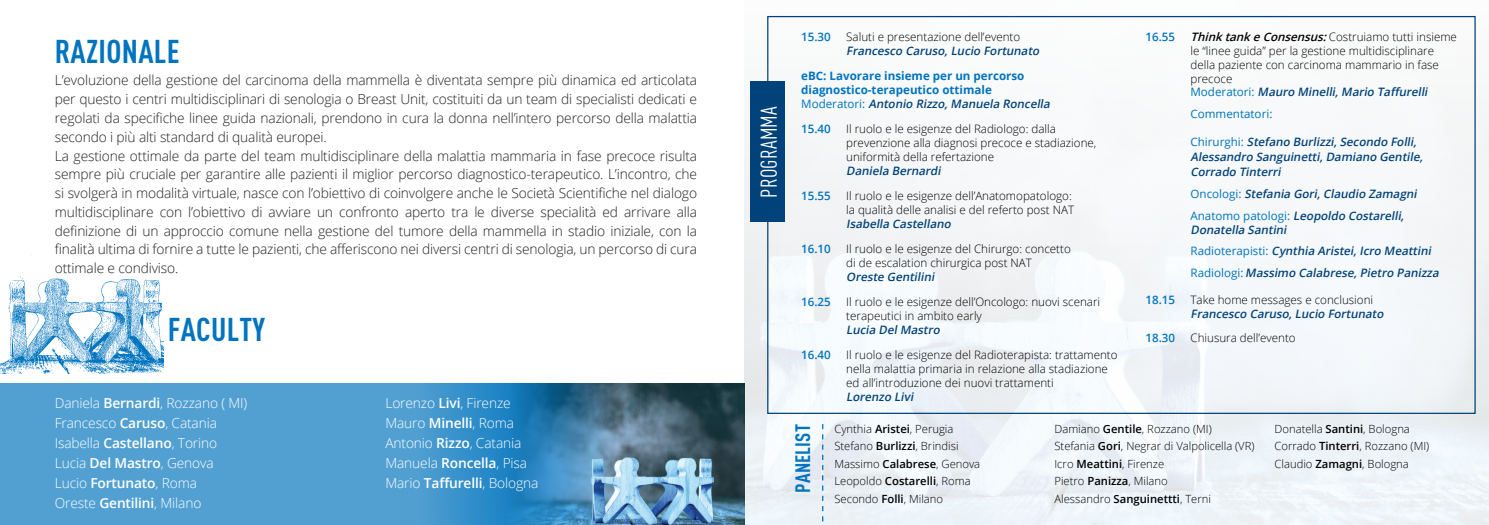
<style>
.page{position:relative;width:1489px;height:525px;background:#fff}
.page>*{position:absolute;margin:0;border:0;box-sizing:border-box;transform-origin:0 0}
.t1{font:700 32.5px "DIN Cond";letter-spacing:.01em;color:#0074be}
.t2{font:22.5px "DIN Cond";letter-spacing:.01em;color:#fff}
.t3{font:700 20.62px "DIN Cond";letter-spacing:.01em;color:#0074be}
.t4{font:300 13.75px/18.8px "Open Sans";letter-spacing:-.01em;color:#231f20}
.t5{font:300 13.75px/20px "Open Sans";letter-spacing:-.01em;color:#fff}
.t6{font:300 11.62px/13.9px "Open Sans";color:#000}
.t7{font:italic 600 11.62px/21.4px "Open Sans";color:#004279}
.t8{font:700 11.62px/13.9px "Open Sans";color:#0074be}
.t9{font:600 11.62px "Open Sans";color:#0074be}
.t10{font:11.62px "Open Sans";color:#0074be}
.t11{font:300 11.25px/17.5px "Open Sans";color:#000}
.s1{font-weight:600}
.s2{font-weight:400}
.s3{font-weight:600;font-style:italic;color:#004279}
.s4{font-weight:600;font-style:italic}
.s5{font-weight:400;color:#0074be}
.s6{font-weight:400;font-style:normal;color:#0074be}
</style>
<div class="page">
<img style="left:744px;top:15px;width:744px;height:509px">
<img style="left:1px;top:255px;width:162px;height:118px">
<div style="left:0;top:383px;width:400px;height:141px;background:#52a0d2"></div>
<div style="left:750px;top:82px;width:34px;height:140px;background:#004279"></div>
<svg style="left:822px;top:424px;width:1px;height:100px"></svg>
<svg style="left:400px;top:383px;width:95px;height:141px;background:#3d94cc"></svg>
<img style="left:495px;top:383px;width:249px;height:141px">
<h1 class="t1" style="left:55px;top:31px;width:126px">RAZIONALE</h1>
<p class="t4" style="left:55px;top:71px;width:644px">L’evoluzione della gestione del carcinoma della mammella è diventata sempre più dinamica ed articolata per questo i centri multidisciplinari di senologia o Breast Unit, costituiti da un team di specialisti dedicati e regolati da specifiche linee guida nazionali, prendono in cura la donna nell’intero percorso della malattia secondo i più alti standard di qualità europei.<br>La gestione ottimale da parte del team multidisciplinare della malattia mammaria in fase precoce risulta sempre più cruciale per garantire alle pazienti il miglior percorso diagnostico-terapeutico. L’incontro, che si svolgerà in modalità virtuale, nasce con l’obiettivo di coinvolgere anche le Società Scientifiche nel dialogo multidisciplinare con l’obiettivo di avviare un confronto aperto tra le diverse specialità ed arrivare alla definizione di un approccio comune nella gestione del tumore della mammella in stadio iniziale, con la finalità ultima di fornire a tutte le pazienti, che afferiscono nei diversi centri di senologia, un percorso di cura ottimale e condiviso.</p>
<h1 class="t1" style="left:168px;top:309px;width:99px">FACULTY</h1>
<p class="t5" style="left:55px;top:392px;width:194px">Daniela <span class="s1">Bernardi</span>, Rozzano ( MI)<br>Francesco <span class="s1">Caruso</span>, Catania<br>Isabella <span class="s1">Castellano</span>, Torino<br>Lucia <span class="s1">Del Mastro</span>, Genova<br>Lucio <span class="s1">Fortunato</span>, Roma<br>Oreste <span class="s1">Gentilini</span>, Milano</p>
<p class="t5" style="left:385px;top:392px;width:154px">Lorenzo <span class="s1">Livi</span>, Firenze<br>Mauro <span class="s1">Minelli</span>, Roma<br>Antonio <span class="s1">Rizzo</span>, Catania<br>Manuela <span class="s1">Roncella</span>, Pisa<br>Mario <span class="s1">Taffurelli</span>, Bologna</p>
<h2 class="t2" style="left:755px;top:197px;width:93px;rotate:-90deg">PROGRAMMA</h2>
<p class="t9" style="left:801px;top:29px;width:31px">15.30</p>
<p class="t6" style="left:846px;top:29px;width:175px">Saluti e presentazione dell’evento</p>
<p class="t7" style="left:846px;top:40px;width:197px">Francesco Caruso,Lucio Fortunato</p>
<p class="t8" style="left:801px;top:68px;width:253px">eBC: Lavorare insieme per un percorso diagnostico-terapeutico ottimale<br><span class="s2">M o d e ra t o r i :</span> <span class="s3">Antonio Rizzo,Manuela Roncella</span></p>
<p class="t9" style="left:801px;top:121px;width:31px">15.40</p>
<p class="t6" style="left:846px;top:121px;width:252px">Il ruolo e le esigenze del Radiologo: dalla prevenzione alla diagnosi precoce e stadiazione, uniformità della refertazione</p>
<p class="t7" style="left:846px;top:159px;width:99px">Daniela Bernardi</p>
<p class="t9" style="left:801px;top:187px;width:31px">15.55</p>
<p class="t6" style="left:846px;top:188px;width:229px">Il ruolo e le esigenze dell’Anatomopatologo: la qualità delle analisi e del referto post NAT</p>
<p class="t7" style="left:846px;top:212px;width:109px">Isabella Castellano</p>
<p class="t9" style="left:801px;top:240px;width:31px">16.10</p>
<p class="t6" style="left:846px;top:241px;width:226px">Il ruolo e le esigenze del Chirurgo: concetto di de escalation chirurgica post NAT</p>
<p class="t7" style="left:846px;top:265px;width:92px">Oreste Gentilini</p>
<p class="t9" style="left:801px;top:293px;width:31px">16.25</p>
<p class="t6" style="left:846px;top:294px;width:255px">Il ruolo e le esigenze dell’Oncologo: nuovi scenari terapeutici in ambito early</p>
<p class="t7" style="left:846px;top:318px;width:98px">Lucia DelMastro</p>
<p class="t9" style="left:801px;top:346px;width:31px">16.40</p>
<p class="t6" style="left:846px;top:347px;width:273px">Il ruolo e le esigenze del Radioterapista: trattamento nella malattia primaria in relazione alla stadiazione ed all’introduzione dei nuovi trattamenti</p>
<p class="t7" style="left:846px;top:385px;width:71px">Lorenzo Livi</p>
<p class="t9" style="left:1145px;top:29px;width:31px">16.55</p>
<p class="t6" style="left:1190px;top:29px;width:268px"><span class="s4">ThinktankeConsensus:</span>Costruiamo tutti insieme le “linee guida” per la gestione multidisciplinare della paziente con carcinoma mammario in fase precoce<br><span class="s5">M o d e ra t o r i :</span> <span class="s3">Mauro Minelli,Mario Taffurelli</span></p>
<p class="t10" style="left:1190px;top:106px;width:83px">Commentatori:</p>
<p class="t7" style="left:1190px;top:134px;width:236px;line-height:15px"><span class="s6">C h i r u rg h i :</span> Stefano Burlizzi,Secondo Folli,<br>Alessandro Sanguinetti,Damiano Gentile,<br>Corrado Tinterri</p>
<p class="t7" style="left:1190px;top:183px;width:230px"><span class="s6">O n c o l o g i :</span> Stefania Gori,Claudio Zamagni<br><span class="s6">A n a to m o p a to l og i :</span> Leopoldo Costarelli,</p>
<p class="t7" style="left:1190px;top:218px;width:252px">Donatella Santini<br><span class="s6">R a d i o t e r a p i s t i :</span> Cynthia Aristei,Icro Meattini<br><span class="s6">R a d i o l o g i :</span> Massimo Calabrese,Pietro Panizza</p>
<p class="t9" style="left:1145px;top:292px;width:31px">18.15</p>
<p class="t6" style="left:1190px;top:292px;width:184px">Take home messages e conclusioni</p>
<p class="t7" style="left:1190px;top:303px;width:197px">Francesco Caruso,Lucio Fortunato</p>
<p class="t9" style="left:1145px;top:330px;width:31px">18.30</p>
<p class="t6" style="left:1190px;top:330px;width:107px">Chiusura dell’evento</p>
<h3 class="t3" style="left:790px;top:492px;width:70px;rotate:-90deg">PANELIST</h3>
<p class="t11" style="left:834px;top:419px;width:147px">Cynthia <span class="s1">Aristei</span>, Perugia<br>Stefano <span class="s1">Burlizzi</span>, Brindisi<br>Massimo <span class="s1">Calabrese</span>, Genova<br>Leopoldo <span class="s1">Costarelli</span>, Roma<br>Secondo <span class="s1">Folli</span>, Milano</p>
<p class="t11" style="left:1054px;top:419px;width:201px">Damiano <span class="s1">Gentile</span>, Rozzano (MI)<br>Stefania <span class="s1">Gori</span>, Negrar di Valpolicella (VR)<br>Icro <span class="s1">Meattini</span>, Firenze<br>Pietro <span class="s1">Panizza</span>, Milano<br>Alessandro <span class="s1">Sanguinettti</span>, Terni</p>
<p class="t11" style="left:1274px;top:419px;width:156px">Donatella <span class="s1">Santini</span>, Bologna<br>Corrado <span class="s1">Tinterri</span>, Rozzano (MI)<br>Claudio <span class="s1">Zamagni</span>, Bologna</p>
</div>
